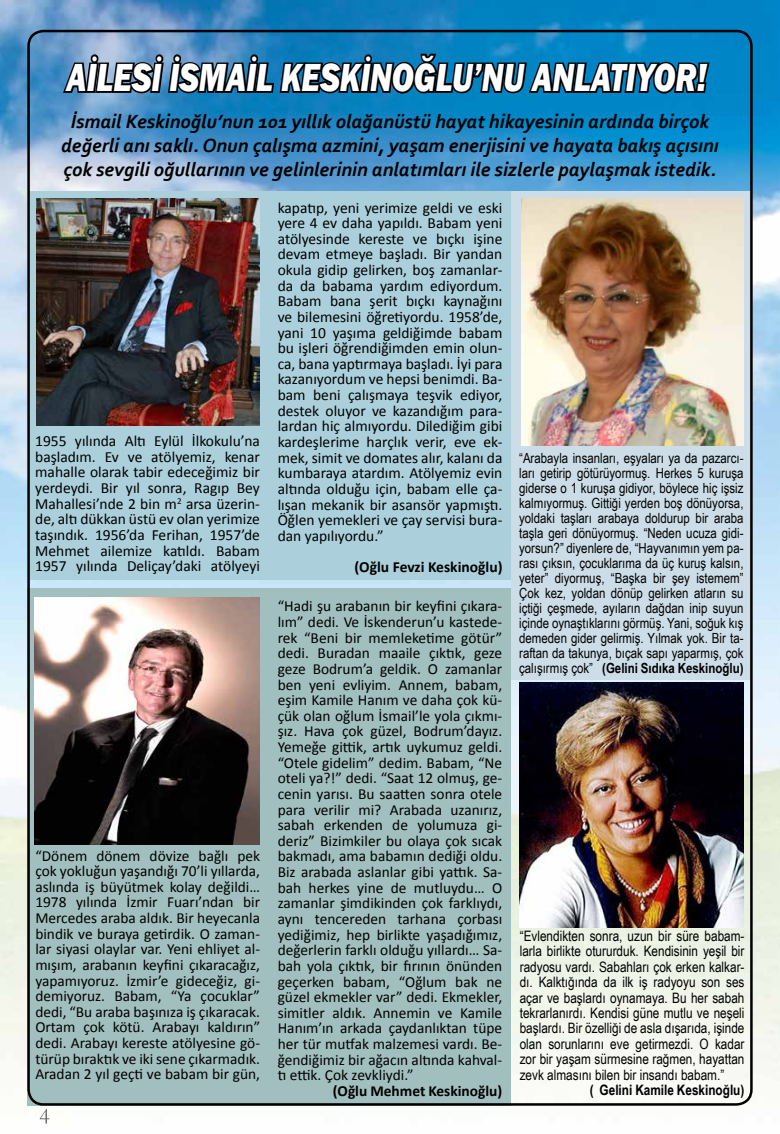
<style>
.page{position:relative;width:780px;height:1134px;background:#fff}
.page>*{position:absolute;margin:0;border:0;box-sizing:border-box;transform-origin:0 0}
.t1{font:italic 800 40.25px "Franklin Gothic";color:#fff;scale:.8 1}
.t2{font:italic 700 20px/24px "Corbel";color:#000;text-align:center}
.t3{font:15.5px/15.6px "Calibri";color:#000;text-align:justify}
.t4{font:700 15.5px "Calibri";color:#000}
.t5{font:15.38px/15.6px "Calibri";color:#000;text-align:justify}
.t6{font:700 15.38px "Calibri";color:#000}
.t7{font:14.38px/15.4px "Arial Narrow";color:#000;text-align:justify}
.t8{font:700 14.38px "Arial Narrow";color:#000}
.t9{font:14px/15px "Arial Narrow";color:#000;text-align:justify}
.s1{font-weight:700}
</style>
<div class="page">
<img style="left:0;top:1px;width:780px;height:1123px">
<div style="left:511px;top:191px;width:240px;height:489px;background:#ccdde7"></div>
<svg style="left:40px;top:1109px;width:9px;height:14px"></svg>
<div style="left:27px;top:588px;width:484px;height:518px;background:#a1bfbe"></div>
<div style="left:30px;top:191px;width:481px;height:389px;background:#acd0db"></div>
<svg style="left:61px;top:0;width:650px;height:112px;background:#1a6d9c"></svg>
<img style="left:37px;top:198px;width:222px;height:227px">
<img style="left:519px;top:683px;width:224px;height:244px">
<img style="left:35px;top:597px;width:224px;height:247px">
<img style="left:521px;top:198px;width:222px;height:247px">
<h1 class="t1" style="left:67px;top:51px;width:801px">AİLESİ İSMAİL KESKİNOĞLU’NU ANLATIYOR!</h1>
<p class="t2" style="left:61px;top:109px;width:659px">İsmail Keskinoğlu’nun 101 yıllık olağanüstü hayat hikayesinin ardında birçok değerli anı saklı. Onun çalışma azmini, yaşam enerjisini ve hayata bakış açısını çok sevgili oğullarının ve gelinlerinin anlatımları ile sizlerle paylaşmak istedik.</p>
<p class="t3" style="left:35px;top:433px;width:226px">1955 yılında Altı Eylül İlkokulu’na başladım. Ev ve atölyemiz, kenar mahalle olarak tabir edeceğimiz bir yerdeydi. Bir yıl sonra, Ragıp Bey Mahallesi’nde 2 bin m<sup>2</sup> arsa üzerin&shy;de, altı dükkan üstü ev olan yerimize taşındık. 1956’da Ferihan, 1957’de Mehmet ailemize katıldı. Babam 1957 yılında Deliçay’daki atölyeyi</p>
<p class="t5" style="left:35px;top:848px;width:226px">“Dönem dönem dövize bağlı pek çok yokluğun yaşandığı 70’li yıllarda, aslında iş büyütmek kolay değildi… 1978 yılında İzmir Fuarı’ndan bir Mercedes araba aldık. Bir heyecanla bindik ve buraya getirdik. O zaman&shy;lar siyasi olaylar var. Yeni ehliyet al&shy;mışım, arabanın keyfini çıkaracağız, yapamıyoruz. İzmir’e gideceğiz, gi&shy;demiyoruz. Babam, “Ya çocuklar” dedi, “Bu araba başınıza iş çıkaracak.<br>Ortam çok kötü. Arabayı kaldırın” dedi. Arabayı kereste atölyesine gö&shy;türüp bıraktık ve iki sene çıkarmadık.<br>Aradan 2 yıl geçti ve babam bir gün,</p>
<p class="t3" style="left:278px;top:200px;width:226px">kapatıp, yeni yerimize geldi ve eski yere 4 ev daha yapıldı. Babam yeni atölyesinde kereste ve bıçkı işine devam etmeye başladı. Bir yandan okula gidip gelirken, boş zamanlar&shy;da da babama yardım ediyordum.<br>Babam bana şerit bıçkı kaynağını ve bilemesini öğretiyordu. 1958’de, yani 10 yaşıma geldiğimde babam bu işleri öğrendiğimden emin olun&shy;ca, bana yaptırmaya başladı. İyi para kazanıyordum ve hepsi benimdi. Ba&shy;bam beni çalışmaya teşvik ediyor, destek oluyor ve kazandığım para&shy;lardan hiç almıyordu. Dilediğim gibi kardeşlerime harçlık verir, eve ek&shy;mek, simit ve domates alır, kalanı da kumbaraya atardım. Atölyemiz evin altında olduğu için, babam elle ça&shy;lışan mekanik bir asansör yapmıştı.<br>Öğlen yemekleri ve çay servisi bura&shy;dan yapılıyordu.”</p>
<p class="t4" style="left:354px;top:557px;width:149px">(Oğlu Fevzi Keskinoğlu)</p>
<p class="t5" style="left:278px;top:599px;width:226px">“Hadi şu arabanın bir keyfini çıkara&shy;lım” dedi. Ve İskenderun’u kastede&shy;rek “Beni bir memleketime götür” dedi. Buradan maaile çıktık, geze geze Bodrum’a geldik. O zamanlar ben yeni evliyim. Annem, babam, eşim Kamile Hanım ve daha çok kü&shy;çük olan oğlum İsmail’le yola çıkmı&shy;şız. Hava çok güzel, Bodrum’dayız.<br>Yemeğe gittik, artık uykumuz geldi. “Otele gidelim” dedim. Babam, “Ne oteli ya?!” dedi. “Saat 12 olmuş, ge&shy;cenin yarısı. Bu saatten sonra otele para verilir mi? Arabada uzanırız, sabah erkenden de yolumuza gi&shy;deriz” Bizimkiler bu olaya çok sıcak bakmadı, ama babamın dediği oldu.<br>Biz arabada aslanlar gibi yattık. Sa&shy;bah herkes yine de mutluydu… O zamanlar şimdikinden çok farklıydı, aynı tencereden tarhana çorbası yediğimiz, hep birlikte yaşadığımız, değerlerin farklı olduğu yıllardı… Sa&shy;bah yola çıktık, bir fırının önünden geçerken babam, “Oğlum bak ne güzel ekmekler var” dedi. Ekmekler, simitler aldık. Annemin ve Kamile Hanım’ın arkada çaydanlıktan tüpe her tür mutfak malzemesi vardı. Be&shy;ğendiğimiz bir ağacın altında kahval&shy;tı ettik. Çok zevkliydi.”</p>
<p class="t6" style="left:333px;top:1081px;width:171px">(Oğlu Mehmet Keskinoğlu)</p>
<p class="t9" style="left:519px;top:450px;width:226px">“Arabayla insanları, eşyaları ya da pazarcı&shy;ları getirip götürüyormuş. Herkes 5 kuruşa giderse o 1 kuruşa gidiyor, böylece hiç işsiz kalmıyormuş. Gittiği yerden boş dönüyorsa, yoldaki taşları arabaya doldurup bir araba taşla geri dönüyormuş. “Neden ucuza gidi&shy;yorsun?” diyenlere de, “Hayvanımın yem pa&shy;rası çıksın, çocuklarıma da üç kuruş kalsın, yeter” diyormuş, “Başka bir şey istemem” Çok kez, yoldan dönüp gelirken atların su içtiği çeşmede, ayıların dağdan inip suyun içinde oynaştıklarını görmüş. Yani, soğuk kış demeden gider gelirmiş. Yılmak yok. Bir ta&shy;raftan da takunya, bıçak sapı yaparmış, çok çalışırmış çok” <span class="s1">(Gelini Sıdıka Keskinoğlu)</span></p>
<p class="t7" style="left:519px;top:928px;width:226px">“Evlendikten sonra, uzun bir süre babam&shy;larla birlikte otururduk. Kendisinin yeşil bir radyosu vardı. Sabahları çok erken kalkar&shy;dı. Kalktığında da ilk iş radyoyu son ses açar ve başlardı oynamaya. Bu her sabah tekrarlanırdı. Kendisi güne mutlu ve neşeli başlardı. Bir özelliği de asla dışarıda, işinde olan sorunlarını eve getirmezdi. O kadar zor bir yaşam sürmesine rağmen, hayattan zevk almasını bilen bir insandı babam.”</p>
<p class="t8" style="left:589px;top:1079px;width:156px">( Gelini Kamile Keskinoğlu)</p>
</div>
